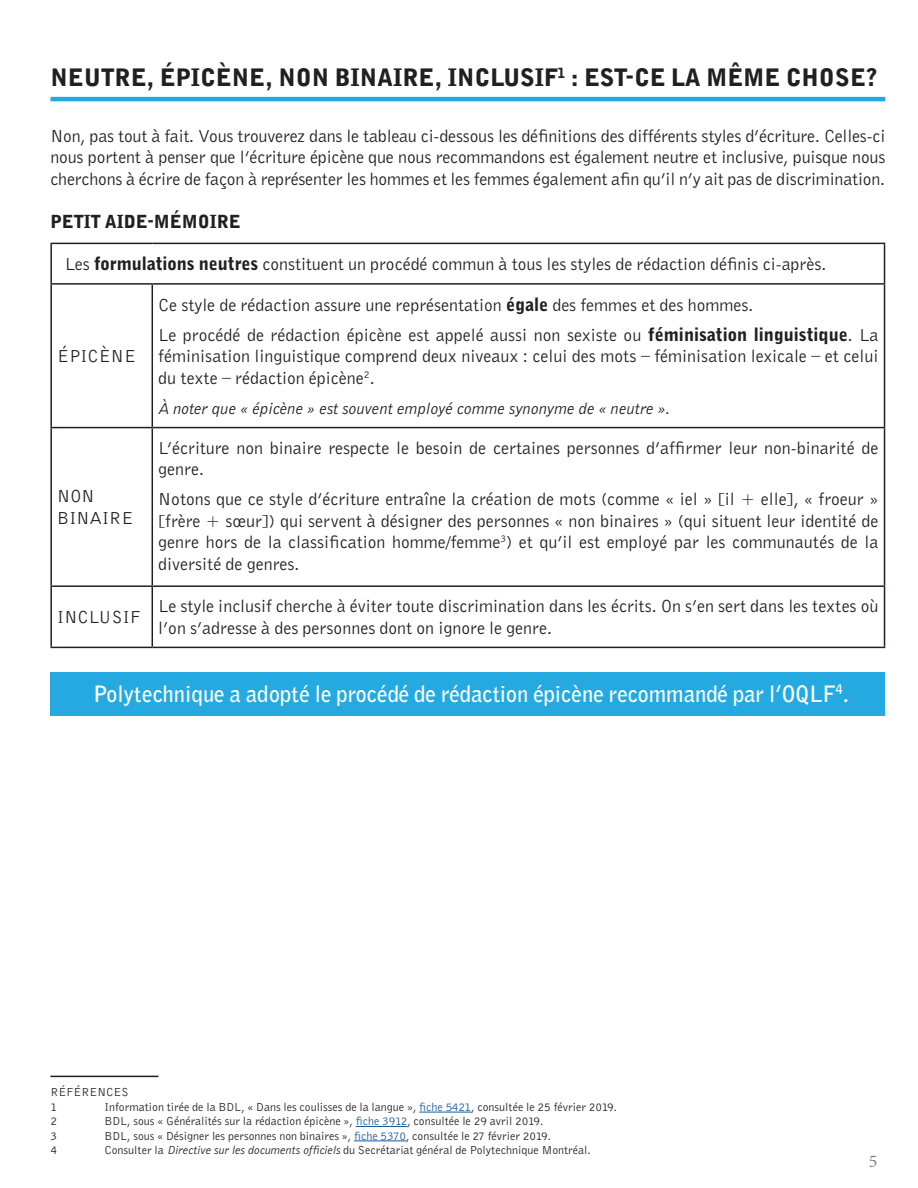
<style>
.page{position:relative;width:918px;height:1188px;background:#fff}
.page>*{position:absolute;margin:0;border:0;box-sizing:border-box;transform-origin:0 0}
.t1{font:900 24px "Bell Gothic";color:#231f20}
.t2{font:700 22.5px "Bell Gothic";color:#fff}
.t3{font:18px/21.6px "Bell Gothic";color:#231f20}
.t4{font:900 18px "Bell Gothic";color:#231f20}
.t5{font:18px "Minion Pro";color:#808285}
.t6{font:italic 16.5px "Bell Gothic";color:#231f20}
.t7{font:12px/15px "Bell Gothic";color:#231f20}
.s1{font-weight:900}
.s2{font-style:normal}
.s3{color:#175d9e}
.s4{font-style:italic}
</style>
<div class="page">
<hr style="left:50px;top:97px;width:835px;height:4px;background:#24aae1">
<hr style="left:50px;top:243px;width:102px;height:1px;background:#231f20">
<hr style="left:50px;top:244px;width:2px;height:39px;background:#231f20">
<hr style="left:152px;top:243px;width:733px;height:1px;background:#231f20">
<hr style="left:884px;top:244px;width:1px;height:39px;background:#231f20">
<hr style="left:50px;top:283px;width:102px;height:2px;background:#231f20">
<hr style="left:50px;top:285px;width:2px;height:142px;background:#231f20">
<hr style="left:152px;top:283px;width:733px;height:2px;background:#231f20">
<hr style="left:152px;top:285px;width:1px;height:142px;background:#231f20">
<hr style="left:884px;top:285px;width:1px;height:142px;background:#231f20">
<hr style="left:50px;top:427px;width:102px;height:1px;background:#231f20">
<hr style="left:50px;top:428px;width:2px;height:157px;background:#231f20">
<hr style="left:152px;top:427px;width:733px;height:1px;background:#231f20">
<hr style="left:152px;top:428px;width:1px;height:157px;background:#231f20">
<hr style="left:884px;top:428px;width:1px;height:157px;background:#231f20">
<hr style="left:50px;top:585px;width:102px;height:2px;background:#231f20">
<hr style="left:50px;top:587px;width:2px;height:60px;background:#231f20">
<hr style="left:152px;top:585px;width:733px;height:2px;background:#231f20">
<hr style="left:152px;top:587px;width:1px;height:60px;background:#231f20">
<hr style="left:884px;top:587px;width:1px;height:60px;background:#231f20">
<hr style="left:50px;top:647px;width:102px;height:1px;background:#231f20">
<hr style="left:152px;top:647px;width:733px;height:1px;background:#231f20">
<hr style="left:50px;top:1076px;width:108px;height:1px;background:#231f20">
<hr style="left:419px;top:1112px;width:52px;height:1px;background:#175d9e">
<hr style="left:356px;top:1126px;width:51px;height:1px;background:#175d9e">
<hr style="left:354px;top:1141px;width:52px;height:1px;background:#175d9e">
<div style="left:50px;top:672px;width:835px;height:43px;background:#24aae1"></div>
<h1 class="t1" style="left:51px;top:62px;width:828px">NEUTRE, ÉPICÈNE, NON BINAIRE, INCLUSIF<sup>1</sup> : EST-CE LA MÊME CHOSE?</h1>
<p class="t3" style="left:50px;top:125px;width:836px;text-align:justify">Non, pas tout à fait. Vous trouverez dans le tableau ci-dessous les définitions des différents styles d’écriture. Celles-ci nous portent à penser que l’écriture épicène que nous recommandons est également neutre et inclusive, puisque nous cherchons à écrire de façon à représenter les hommes et les femmes également afin qu’il n’y ait pas de discrimination.</p>
<p class="t4" style="left:51px;top:209px;width:192px">PETIT AIDE-MÉMOIRE</p>
<p class="t3" style="left:65px;top:253px;width:763px">Les <span class="s1">formulations neutres</span> constituent un procédé commun à tous les styles de rédaction définis ci-après.</p>
<p class="t3" style="left:57px;top:345px;width:80px">ÉPICÈNE</p>
<p class="t3" style="left:57px;top:485px;width:78px">NON<br>BINAIRE</p>
<p class="t3" style="left:158px;top:290px;width:722px;line-height:30px">Ce style de rédaction assure une représentation <span class="s1">égale</span> des femmes et des hommes.<br>Le procédé de rédaction épicène est appelé aussi non sexiste ou <span class="s1">féminisation linguistique</span>. La</p>
<p class="t3" style="left:158px;top:345px;width:722px">féminisation linguistique comprend deux niveaux : celui des mots ‒ féminisation lexicale ‒ et celui du texte ‒ rédaction épicène<sup>2</sup>.</p>
<p class="t6" style="left:158px;top:398px;width:513px">À noter que « épicène » est souvent employé comme synonyme de « neutre »<span class="s2">.</span></p>
<p class="t3" style="left:158px;top:437px;width:722px">L’écriture non binaire respecte le besoin de certaines personnes d’affirmer leur non-binarité de genre.</p>
<p class="t3" style="left:158px;top:488px;width:722px;text-align:justify">Notons que ce style d’écriture entraîne la création de mots (comme « iel » [il + elle], « froeur » [frère + sœur]) qui servent à désigner des personnes « non binaires » (qui situent leur identité de genre hors de la classification homme/femme<sup>3</sup>) et qu’il est employé par les communautés de la diversité de genres.</p>
<p class="t3" style="left:57px;top:606px;width:85px">INCLUSIF</p>
<p class="t3" style="left:158px;top:595px;width:722px">Le style inclusif cherche à éviter toute discrimination dans les écrits. On s’en sert dans les textes où l’on s’adresse à des personnes dont on ignore le genre.</p>
<p class="t2" style="left:93px;top:679px;width:757px">Polytechnique a adopté le procédé de rédaction épicène recommandé par l’OQLF<sup>4</sup>.</p>
<p class="t7" style="left:50px;top:1084px;width:80px">RÉFÉRENCES<br>1</p>
<p class="t7" style="left:104px;top:1099px;width:514px">Information tirée de la BDL, « Dans les coulisses de la langue », <span class="s3">fiche 5421</span>, consultée le 25 février 2019.</p>
<p class="t7" style="left:50px;top:1114px;width:8px">2</p>
<p class="t7" style="left:104px;top:1114px;width:441px">BDL, sous « Généralités sur la rédaction épicène », <span class="s3">fiche 3912</span>, consultée le 29 avril 2019.</p>
<p class="t7" style="left:50px;top:1128px;width:8px">3</p>
<p class="t7" style="left:104px;top:1128px;width:448px">BDL, sous « Désigner les personnes non binaires », <span class="s3">fiche 5370</span>, consultée le 27 février 2019.</p>
<p class="t7" style="left:50px;top:1142px;width:8px">4</p>
<p class="t7" style="left:104px;top:1142px;width:488px">Consulter la <span class="s4">Directive sur les documents officiels</span> du Secrétariat général de Polytechnique Montréal.</p>
<p class="t5" style="left:869px;top:1149px;width:10px">5</p>
</div>
